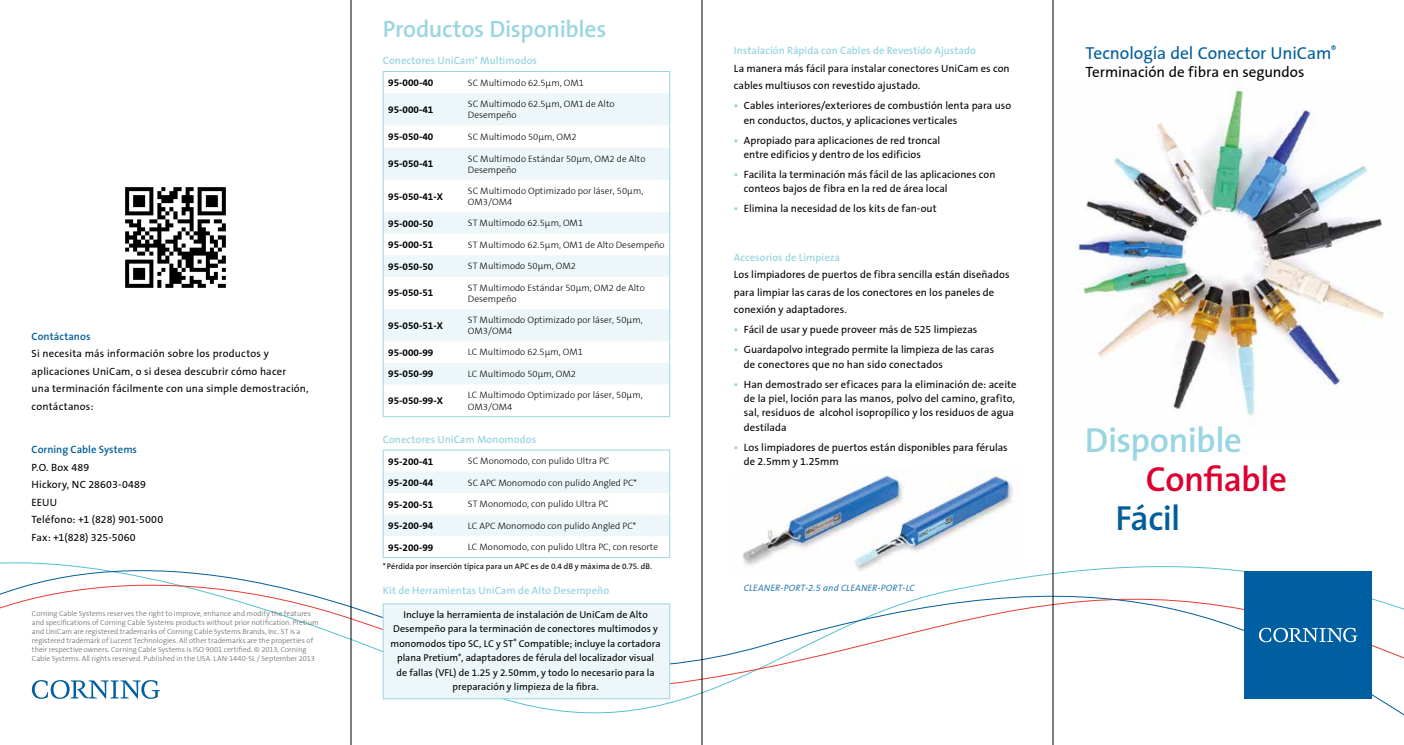
<style>
.page{position:relative;width:1404px;height:745px;background:#fff}
.page>*{position:absolute;margin:0;border:0;box-sizing:border-box;transform-origin:0 0}
.t1{font:600 35px "The Sans";letter-spacing:-.015em;color:#9ad5e2}
.t2{font:600 35px "The Sans";letter-spacing:-.015em;color:#dd0030}
.t3{font:600 35px "The Sans";letter-spacing:-.02em;color:#005e9b}
.t4{font:600 23.75px "The Sans";letter-spacing:-.01em;color:#9ad5e2}
.t5{font:17.5px "The Sans B";color:#005e9b}
.t6{font:15px "The Sans B";letter-spacing:-.005em;color:#000}
.t7{font:10.62px/17.5px "The Sans B";letter-spacing:.005em;color:#000}
.t8{font:600 10.62px "The Sans";letter-spacing:.005em;color:#9ad5e2}
.t9{font:600 10.62px "The Sans";letter-spacing:.005em;color:#005e9b}
.t10{font:10px/14.4px "The Sans B";letter-spacing:.005em;color:#000;text-align:center}
.t11{font:10px "The Sans B Bold";color:#000}
.t12{font:9.38px/11.2px "The Sans B Light";color:#000}
.t13{font:9.38px "The Sans B Italic";letter-spacing:.015em;color:#327fb4}
.t14{font:8.12px "The Sans B";letter-spacing:.01em;color:#000}
.t15{font:7.5px/9px "The Sans B Light";color:#626261}
.s1{font-family:"The Sans B Bold";color:#9ad5e2}
</style>
<div class="page">
<svg style="left:0;top:562px;width:1403px;height:182px"></svg>
<div style="left:1244px;top:570px;width:127px;height:128px;background:#005fa1"></div>
<svg style="left:1259px;top:627px;width:98px;height:15px"></svg>
<img style="left:733px;top:474px;width:287px;height:101px">
<img style="left:125px;top:187px;width:101px;height:101px">
<img style="left:1071px;top:81px;width:313px;height:336px">
<hr style="left:351px;top:0;width:1px;height:744px;background:#000">
<hr style="left:701px;top:0;width:1px;height:744px;background:#000">
<hr style="left:1052px;top:0;width:1px;height:744px;background:#000">
<div style="left:383px;top:603px;width:287px;height:95px;background:#edf7fa;border:1px solid #9ad5e2"></div>
<svg style="left:32px;top:679px;width:128px;height:19px"></svg>
<svg style="left:384px;top:93px;width:285px;height:291px;fill:#edf7fa"></svg>
<hr style="left:383px;top:71px;width:80px;height:1px;background:#9ad5e2">
<svg style="left:383px;top:72px;width:1px;height:21px"></svg>
<hr style="left:463px;top:71px;width:207px;height:1px;background:#9ad5e2">
<svg style="left:669px;top:72px;width:1px;height:21px"></svg>
<hr style="left:383px;top:93px;width:1px;height:32px;background:#9ad5e2">
<hr style="left:669px;top:93px;width:1px;height:32px;background:#9ad5e2">
<svg style="left:383px;top:125px;width:1px;height:22px"></svg>
<svg style="left:669px;top:125px;width:1px;height:22px"></svg>
<hr style="left:383px;top:147px;width:1px;height:33px;background:#9ad5e2">
<hr style="left:669px;top:147px;width:1px;height:33px;background:#9ad5e2">
<hr style="left:383px;top:180px;width:1px;height:32px;background:#9ad5e2">
<hr style="left:669px;top:180px;width:1px;height:32px;background:#9ad5e2">
<svg style="left:383px;top:212px;width:1px;height:64px"></svg>
<svg style="left:669px;top:212px;width:1px;height:64px"></svg>
<hr style="left:383px;top:276px;width:1px;height:33px;background:#9ad5e2">
<hr style="left:669px;top:276px;width:1px;height:33px;background:#9ad5e2">
<hr style="left:383px;top:309px;width:1px;height:32px;background:#9ad5e2">
<hr style="left:669px;top:309px;width:1px;height:32px;background:#9ad5e2">
<svg style="left:383px;top:341px;width:1px;height:43px"></svg>
<svg style="left:669px;top:341px;width:1px;height:43px"></svg>
<hr style="left:383px;top:384px;width:1px;height:32px;background:#9ad5e2">
<hr style="left:669px;top:384px;width:1px;height:32px;background:#9ad5e2">
<hr style="left:383px;top:416px;width:80px;height:1px;background:#9ad5e2">
<hr style="left:463px;top:416px;width:207px;height:1px;background:#9ad5e2">
<hr style="left:383px;top:449px;width:80px;height:1px;background:#9ad5e2">
<hr style="left:463px;top:449px;width:207px;height:1px;background:#9ad5e2">
<svg style="left:383px;top:450px;width:287px;height:107px"></svg>
<hr style="left:383px;top:557px;width:80px;height:1px;background:#9ad5e2">
<hr style="left:463px;top:557px;width:207px;height:1px;background:#9ad5e2">
<p class="t9" style="left:32px;top:329px;width:60px">Contáctanos</p>
<p class="t7" style="left:32px;top:345px;width:278px">Si necesita más información sobre los productos y aplicaciones UniCam, o si desea descubrir cómo hacer<br>una terminación fácilmente con una simple demostración, contáctanos:</p>
<p class="t9" style="left:32px;top:442px;width:107px">Corning Cable Systems</p>
<p class="t7" style="left:32px;top:458px;width:133px">P.O. Box 489<br>Hickory, NC 28603-0489<br>EEUU<br>Teléfono: +1 (828) 901-5000<br>Fax: +1(828) 325-5060</p>
<p class="t15" style="left:32px;top:608px;width:288px">Corning Cable Systems reserves the right to improve, enhance and modify the features and specifications of Corning Cable Systems products without prior notification. Pretium and UniCam are registered trademarks of Corning Cable Systems Brands, Inc. ST is a registered trademark of Lucent Technologies. All other trademarks are the properties of their respective owners. Corning Cable Systems is ISO 9001 certified. © 2013, Corning Cable Systems. All rights reserved. Published in the USA. LAN-1440-SL / September 2013</p>
<h2 class="t4" style="left:383px;top:14px;width:225px">Productos Disponibles</h2>
<p class="t8" style="left:383px;top:54px;width:156px">Conectores UniCam<sup>®</sup> Multimodos</p>
<p class="t11" style="left:388px;top:77px;width:47px">95-000-40</p>
<p class="t12" style="left:468px;top:77px;width:117px">SC Multimodo 62.5µm, OM1</p>
<p class="t11" style="left:388px;top:104px;width:47px">95-000-41</p>
<p class="t12" style="left:468px;top:98px;width:148px">SC Multimodo 62.5µm, OM1 de Alto<br>Desempeño</p>
<p class="t11" style="left:388px;top:131px;width:47px">95-050-40</p>
<p class="t12" style="left:468px;top:131px;width:110px">SC Multimodo 50µm, OM2</p>
<p class="t11" style="left:388px;top:159px;width:47px">95-050-41</p>
<p class="t12" style="left:468px;top:153px;width:179px">SC Multimodo Estándar 50µm, OM2 de Alto<br>Desempeño</p>
<p class="t11" style="left:388px;top:191px;width:56px">95-050-41-X</p>
<p class="t12" style="left:468px;top:185px;width:177px">SC Multimodo Optimizado por láser, 50µm,<br>OM3/OM4</p>
<p class="t11" style="left:388px;top:218px;width:47px">95-000-50</p>
<p class="t12" style="left:468px;top:218px;width:117px">ST Multimodo 62.5µm, OM1</p>
<p class="t11" style="left:388px;top:239px;width:47px">95-000-51</p>
<p class="t12" style="left:468px;top:239px;width:198px">ST Multimodo 62.5µm, OM1 de Alto Desempeño</p>
<p class="t11" style="left:388px;top:261px;width:47px">95-050-50</p>
<p class="t12" style="left:468px;top:261px;width:110px">ST Multimodo 50µm, OM2</p>
<p class="t11" style="left:388px;top:287px;width:47px">95-050-51</p>
<p class="t12" style="left:468px;top:282px;width:178px">ST Multimodo Estándar 50µm, OM2 de Alto<br>Desempeño</p>
<p class="t11" style="left:388px;top:320px;width:56px">95-050-51-X</p>
<p class="t12" style="left:468px;top:314px;width:176px">ST Multimodo Optimizado por láser, 50µm,<br>OM3/OM4</p>
<p class="t11" style="left:388px;top:347px;width:47px">95-000-99</p>
<p class="t12" style="left:468px;top:347px;width:117px">LC Multimodo 62.5µm, OM1</p>
<p class="t11" style="left:388px;top:368px;width:47px">95-050-99</p>
<p class="t12" style="left:468px;top:368px;width:110px">LC Multimodo 50µm, OM2</p>
<p class="t11" style="left:388px;top:395px;width:56px">95-050-99-X</p>
<p class="t12" style="left:468px;top:389px;width:176px">LC Multimodo Optimizado por láser, 50µm,<br>OM3/OM4</p>
<p class="t8" style="left:383px;top:432px;width:155px">Conectores UniCam Monomodos</p>
<p class="t11" style="left:388px;top:455px;width:47px">95-200-41</p>
<p class="t12" style="left:468px;top:455px;width:143px">SC Monomodo, con pulido Ultra PC</p>
<p class="t11" style="left:388px;top:477px;width:47px">95-200-44</p>
<p class="t12" style="left:468px;top:477px;width:171px">SC APC Monomodo con pulido Angled PC*</p>
<p class="t11" style="left:388px;top:498px;width:47px">95-200-51</p>
<p class="t12" style="left:468px;top:498px;width:142px">ST Monomodo, con pulido Ultra PC</p>
<p class="t11" style="left:388px;top:520px;width:47px">95-200-94</p>
<p class="t12" style="left:468px;top:520px;width:170px">LC APC Monomodo con pulido Angled PC*</p>
<p class="t11" style="left:388px;top:541px;width:47px">95-200-99</p>
<p class="t12" style="left:468px;top:541px;width:192px">LC Monomodo, con pulido Ultra PC, con resorte</p>
<p class="t14" style="left:383px;top:561px;width:271px">*Pérdida por inserción típica para un APC es de 0.4 dB y máxima de 0.75. dB.</p>
<p class="t8" style="left:383px;top:583px;width:228px">Kit de Herramientas UniCam de Alto Desempeño</p>
<p class="t10" style="left:390px;top:607px;width:271px">Incluye la herramienta de instalación de UniCam de Alto Desempeño para la terminación de conectores multimodos y monomodos tipo SC, LC y ST<sup>®</sup> Compatible; incluye la cortadora plana Pretium<sup>®</sup>, adaptadores de férula del localizador visual de fallas (VFL) de 1.25 y 2.50mm, y todo lo necesario para la preparación y limpieza de la fibra.</p>
<p class="t8" style="left:733px;top:44px;width:243px">Instalación Rápida con Cables de Revestido Ajustado</p>
<p class="t7" style="left:733px;top:60px;width:277px">La manera más fácil para instalar conectores UniCam es con cables multiusos con revestido ajustado.</p>
<p class="t7" style="left:743px;top:99px;width:269px;line-height:14.4px;text-indent:-10px"><span class="s1">•</span> Cables interiores/exteriores de combustión lenta para uso en conductos, ductos, y aplicaciones verticales</p>
<p class="t7" style="left:743px;top:133px;width:198px;line-height:14.4px;text-indent:-10px"><span class="s1">•</span> Apropiado para aplicaciones de red troncal entre edificios y dentro de los edificios</p>
<p class="t7" style="left:743px;top:167px;width:253px;line-height:14.4px;text-indent:-10px"><span class="s1">•</span> Facilita la terminación más fácil de las aplicaciones con conteos bajos de fibra en la red de área local</p>
<p class="t7" style="left:733px;top:200px;width:204px"><span class="s1">•</span> Elimina la necesidad de los kits de fan-out</p>
<p class="t8" style="left:733px;top:250px;width:108px">Accesorios de Limpieza</p>
<p class="t7" style="left:733px;top:266px;width:277px">Los limpiadores de puertos de fibra sencilla están diseñados para limpiar las caras de los conectores en los paneles de conexión y adaptadores.</p>
<p class="t7" style="left:733px;top:321px;width:245px"><span class="s1">•</span> Fácil de usar y puede proveer más de 525 limpiezas</p>
<p class="t7" style="left:743px;top:342px;width:252px;line-height:14.4px;text-indent:-10px"><span class="s1">•</span> Guardapolvo integrado permite la limpieza de las caras de conectores que no han sido conectados</p>
<p class="t7" style="left:743px;top:377px;width:274px;line-height:14.4px;text-indent:-10px"><span class="s1">•</span> Han demostrado ser eficaces para la eliminación de: aceite de la piel, loción para las manos, polvo del camino, grafito, sal, residuos de alcohol isopropílico y los residuos de agua destilada</p>
<p class="t7" style="left:743px;top:440px;width:265px;line-height:14.4px;text-indent:-10px"><span class="s1">•</span> Los limpiadores de puertos están disponibles para férulas de 2.5mm y 1.25mm</p>
<p class="t13" style="left:743px;top:583px;width:172px">CLEANER-PORT-2.5 and CLEANER-PORT-LC</p>
<h3 class="t5" style="left:1085px;top:44px;width:252px">Tecnología del Conector UniCam<sup>®</sup></h3>
<h3 class="t6" style="left:1085px;top:64px;width:220px">Terminación de fibra en segundos</h3>
<h1 class="t1" style="left:1084px;top:417px;width:158px">Disponible</h1>
<h1 class="t2" style="left:1145px;top:456px;width:142px">Confiable</h1>
<h1 class="t3" style="left:1115px;top:495px;width:66px">Fácil</h1>
</div>
